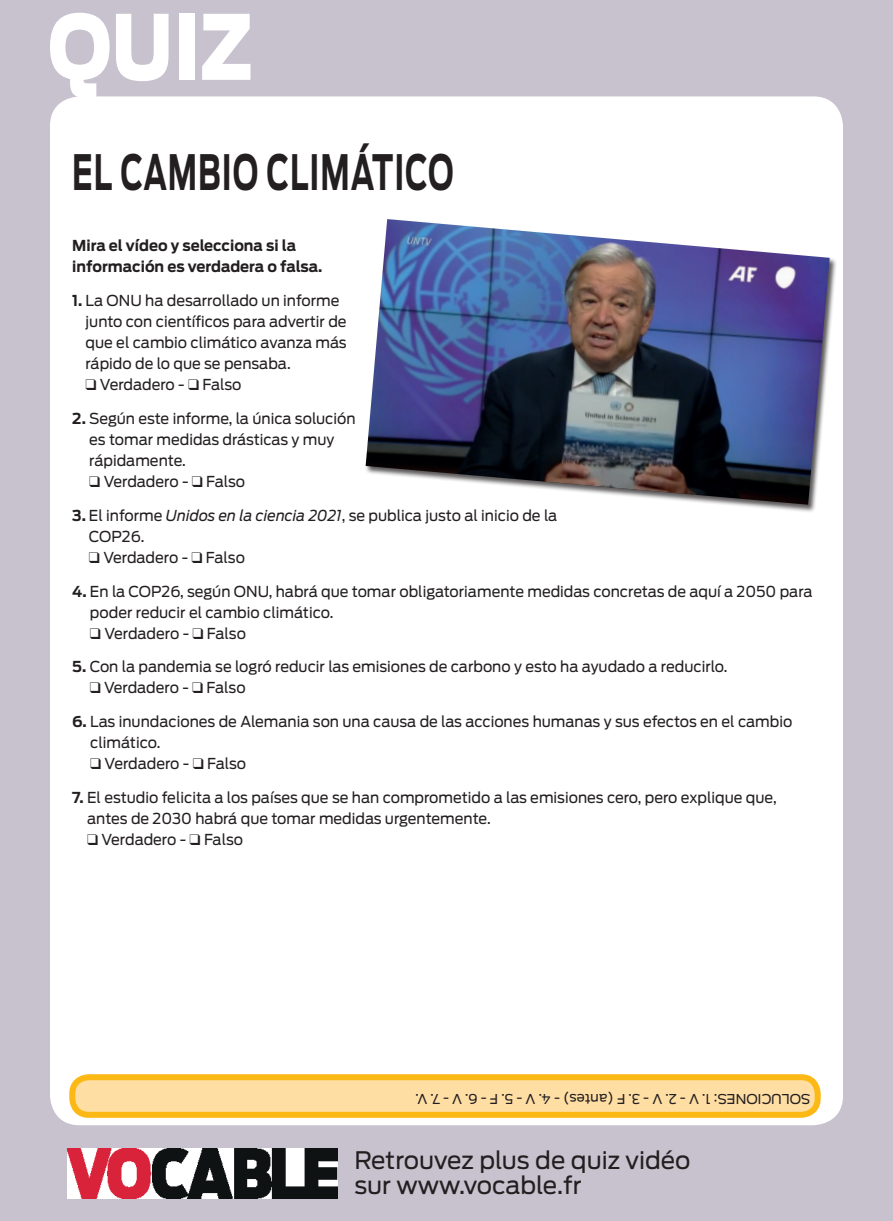
<style>
.page{position:relative;width:893px;height:1221px;background:#fff}
.page>*{position:absolute;margin:0;border:0;box-sizing:border-box;transform-origin:0 0}
.t1{font:900 89.1px "Antenna";color:#fff;scale:.83 1}
.t2{font:700 48.45px "Antenna";letter-spacing:.03em;color:#231f20;scale:.62 1}
.t3{font:24px/25.5px "Antenna";color:#231f20}
.t4{font:15px/21px "Antenna";color:#231f20}
.t5{font:700 15px/21px "Antenna";color:#231f20}
.t6{font:13.5px "Antenna";color:#231f20}
.s1{font-weight:700}
.s2{font-style:italic}
</style>
<div class="page">
<div style="left:0;top:0;width:893px;height:1220px;background:#c8c2cf"></div>
<div style="left:50px;top:96px;width:793px;height:1029px;background:#fff;border-radius:30px"></div>
<img style="left:67px;top:1148px;width:270px;height:50px">
<div style="left:72px;top:1077px;width:746px;height:37px;background:#ffdea4;border-radius:16px"></div>
<div style="left:69px;top:1074px;width:752px;height:43px;border:6px solid #fcb814;border-radius:16px"></div>
<div style="left:365px;top:218px;width:472px;height:294px;background:#231f20;opacity:.75"></div>
<img style="left:366px;top:219px;width:464px;height:285px">
<h1 class="t1" style="left:48px;top:-6px;width:248px">QUIZ</h1>
<h2 class="t2" style="left:72px;top:143px;width:617px">EL CAMBIO CLIMÁTICO</h2>
<p class="t5" style="left:72px;top:235px;width:252px">Mira el vídeo y selecciona si la información es verdadera o falsa.</p>
<p class="t4" style="left:86px;top:290px;width:263px;text-indent:-13px"><span class="s1">1.</span> La ONU ha desarrollado un informe junto con científicos para advertir de que el cambio climático avanza más rápido de lo que se pensaba.</p>
<p class="t4" style="left:86px;top:374px;width:157px">❑ Verdadero - ❑ Falso</p>
<p class="t4" style="left:89px;top:408px;width:268px;text-indent:-17px"><span class="s1">2.</span> Según este informe, la única solución es tomar medidas drásticas y muy rápidamente.</p>
<p class="t4" style="left:89px;top:471px;width:157px">❑ Verdadero - ❑ Falso</p>
<p class="t4" style="left:89px;top:505px;width:470px;text-indent:-17px"><span class="s1">3.</span> El informe <span class="s2">Unidos en la ciencia 2021</span>, se publica justo al inicio de la<br>COP26.</p>
<p class="t4" style="left:89px;top:547px;width:157px">❑ Verdadero - ❑ Falso</p>
<p class="t4" style="left:90px;top:580px;width:724px;text-indent:-18px"><span class="s1">4.</span> En la COP26, según ONU, habrá que tomar obligatoriamente medidas concretas de aquí a 2050 para poder reducir el cambio climático.</p>
<p class="t4" style="left:90px;top:622px;width:157px">❑ Verdadero - ❑ Falso</p>
<p class="t4" style="left:72px;top:656px;width:657px"><span class="s1">5.</span> Con la pandemia se logró reducir las emisiones de carbono y esto ha ayudado a reducirlo.</p>
<p class="t4" style="left:90px;top:677px;width:157px">❑ Verdadero - ❑ Falso</p>
<p class="t4" style="left:90px;top:711px;width:704px;text-indent:-18px"><span class="s1">6.</span> Las inundaciones de Alemania son una causa de las acciones humanas y sus efectos en el cambio climático.</p>
<p class="t4" style="left:90px;top:753px;width:157px">❑ Verdadero - ❑ Falso</p>
<p class="t4" style="left:87px;top:787px;width:691px;text-indent:-15px"><span class="s1">7.</span> El estudio felicita a los países que se han comprometido a las emisiones cero, pero explique que, antes de 2030 habrá que tomar medidas urgentemente.</p>
<p class="t4" style="left:87px;top:829px;width:157px">❑ Verdadero - ❑ Falso</p>
<p class="t6" style="left:810px;top:1106px;width:397px;rotate:-180deg">SOLUCIONES: 1. V - 2. V - 3. F (antes) - 4. V - 5. F - 6. V - 7. V.</p>
<h3 class="t3" style="left:354px;top:1147px;width:338px">Retrouvez plus de quiz vidéo sur www.vocable.fr</h3>
</div>
